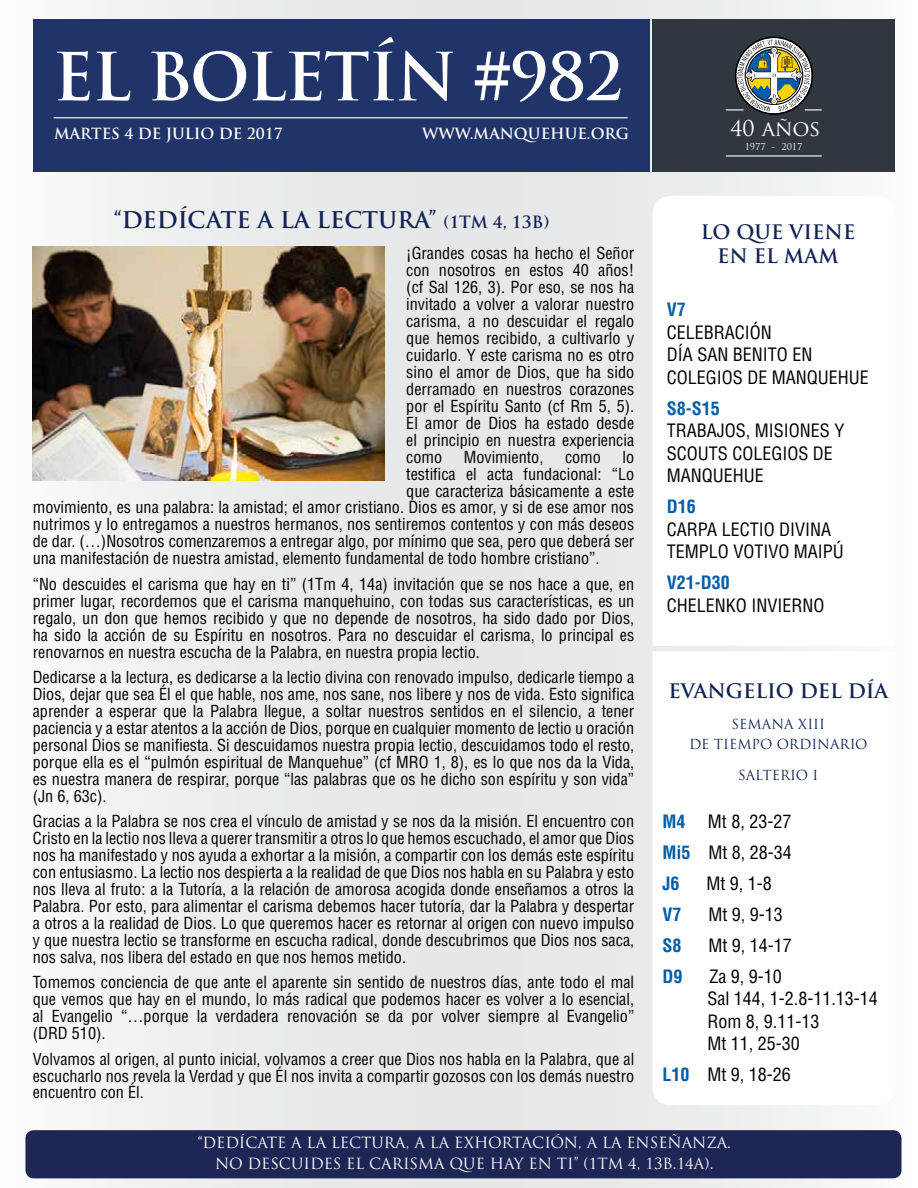
<style>
.page{position:relative;width:918px;height:1188px;background:#fff}
.page>*{position:absolute;margin:0;border:0;box-sizing:border-box;transform-origin:0 0}
.t1{font:700 64.5px "Trajan Pro";letter-spacing:-.025em;color:#fff}
.t2{font:700 22.5px "Trajan Pro";color:#112256}
.t3{font:21.3px "Trajan Pro";color:#fff}
.t4{font:700 19.5px/24px "Trajan Pro";color:#112256;text-align:center}
.t5{font:condensed 18px/22.5px "Helvetica LT Std";color:#000}
.t6{font:700 condensed 18px "Helvetica LT Std";color:#005daa}
.t7{font:condensed 16.2px/17px "Helvetica LT Std";color:#000;text-align:justify}
.t8{font:15px/21px "Trajan Pro";color:#fff;text-align:center}
.t9{font:700 15px "Trajan Pro";color:#fff}
.t10{font:13.5px/19.5px "Trajan Pro";color:#112256;text-align:center}
.t11{font:9.3px "Trajan Pro";color:#fff}
.s1{font-size:16.5px}
.s2{font-weight:700;color:#005daa}
</style>
<div class="page">
<div style="left:0;top:0;width:461px;height:1188px;background:linear-gradient(to right,#f8f9f9,#e2e3e4)"></div>
<div style="left:457px;top:0;width:461px;height:1188px;background:linear-gradient(to right,#e2e3e4,#f6f6f7)"></div>
<svg style="left:653px;top:196px;width:242px;height:909px"></svg>
<div style="left:25px;top:1130px;width:877px;height:48px;background:#1e2655;border-radius:9px"></div>
<div style="left:652px;top:19px;width:243px;height:153px;background:#31373e"></div>
<div style="left:33px;top:19px;width:616px;height:153px;background:#213469"></div>
<hr style="left:54px;top:117px;width:573px;height:1px;background:#fff">
<hr style="left:726px;top:155px;width:95px;height:2px;background:#fff">
<svg style="left:726px;top:37px;width:95px;height:78px"></svg>
<img style="left:33px;top:246px;width:352px;height:235px">
<h1 class="t1" style="left:53px;top:37px;width:571px">EL BOLETÍN #982</h1>
<p class="t9" style="left:54px;top:124px;width:230px">MARTES 4 DE JULIO DE 2017</p>
<h3 class="t3" style="left:730px;top:115px;width:92px">40 años</h3>
<p class="t11" style="left:745px;top:140px;width:59px">1977 - 2017</p>
<p class="t9" style="left:422px;top:124px;width:208px">WWW.MANQUEHUE.ORG</p>
<h2 class="t2" style="left:114px;top:205px;width:437px">“DEDÍCATE A LA LECTURA” <span class="s1">(1TM 4, 13B)</span></h2>
<p class="t7" style="left:406px;top:245px;width:229px">¡Grandes cosas ha hecho el Señor con nosotros en estos 40 años! (cf Sal 126, 3). Por eso, se nos ha invitado a volver a valorar nuestro carisma, a no descuidar el regalo que hemos recibido, a cultivarlo y cuidarlo. Y este carisma no es otro sino el amor de Dios, que ha sido derramado en nuestros corazones por el Espíritu Santo (cf Rm 5, 5).<br>El amor de Dios ha estado desde el principio en nuestra experiencia como</p>
<p class="t7" style="left:464px;top:448px;width:81px">Movimiento,</p>
<p class="t7" style="left:565px;top:448px;width:37px">como</p>
<p class="t7" style="left:623px;top:448px;width:13px">lo</p>
<p class="t7" style="left:406px;top:465px;width:229px">testifica el acta fundacional: “Lo</p>
<p class="t7" style="left:406px;top:482px;width:229px">que caracteriza básicamente a este</p>
<p class="t7" style="left:33px;top:499px;width:603px">movimiento, es una palabra: la amistad; el amor cristiano. Dios es amor, y si de ese amor nos</p>
<p class="t7" style="left:33px;top:516px;width:603px">nutrimos y lo entregamos a nuestros hermanos, nos sentiremos contentos y con más deseos</p>
<p class="t7" style="left:33px;top:533px;width:603px">de dar. (…)Nosotros comenzaremos a entregar algo, por mínimo que sea, pero que deberá ser</p>
<p class="t7" style="left:33px;top:550px;width:568px">una manifestación de nuestra amistad, elemento fundamental de todo hombre cristiano”.</p>
<p class="t7" style="left:33px;top:575px;width:603px">“No descuides el carisma que hay en ti” (1Tm 4, 14a) invitación que se nos hace a que, en primer lugar, recordemos que el carisma manquehuino, con todas sus características, es un regalo, un don que hemos recibido y que no depende de nosotros, ha sido dado por Dios, ha sido la acción de su Espíritu en nosotros. Para no descuidar el carisma, lo principal es renovarnos en nuestra escucha de la Palabra, en nuestra propia lectio.</p>
<p class="t7" style="left:33px;top:669px;width:603px">Dedicarse a la lectura, es dedicarse a la lectio divina con renovado impulso, dedicarle tiempo a Dios, dejar que sea Él el que hable, nos ame, nos sane, nos libere y nos de vida. Esto significa aprender a esperar que la Palabra llegue, a soltar nuestros sentidos en el silencio, a tener paciencia y a estar atentos a la acción de Dios, porque en cualquier momento de lectio u oración personal Dios se manifiesta. Si descuidamos nuestra propia lectio, descuidamos todo el resto, porque ella es el “pulmón espiritual de Manquehue” (cf MRO 1, 8), es lo que nos da la Vida, es nuestra manera de respirar, porque “las palabras que os he dicho son espíritu y son vida” (Jn 6, 63c).</p>
<p class="t7" style="left:33px;top:813px;width:603px">Gracias a la Palabra se nos crea el vínculo de amistad y se nos da la misión. El encuentro con Cristo en la lectio nos lleva a querer transmitir a otros lo que hemos escuchado, el amor que Dios nos ha manifestado y nos ayuda a exhortar a la misión, a compartir con los demás este espíritu con entusiasmo. La lectio nos despierta a la realidad de que Dios nos habla en su Palabra y esto nos lleva al fruto: a la Tutoría, a la relación de amorosa acogida donde enseñamos a otros la Palabra. Por esto, para alimentar el carisma debemos hacer tutoría, dar la Palabra y despertar a otros a la realidad de Dios. Lo que queremos hacer es retornar al origen con nuevo impulso y que nuestra lectio se transforme en escucha radical, donde descubrimos que Dios nos saca, nos salva, nos libera del estado en que nos hemos metido.</p>
<p class="t7" style="left:33px;top:974px;width:603px">Tomemos conciencia de que ante el aparente sin sentido de nuestros días, ante todo el mal que vemos que hay en el mundo, lo más radical que podemos hacer es volver a lo esencial, al Evangelio “…porque la verdadera renovación se da por volver siempre al Evangelio” (DRD 510).</p>
<p class="t7" style="left:33px;top:1050px;width:603px">Volvamos al origen, al punto inicial, volvamos a creer que Dios nos habla en la Palabra, que al escucharlo nos revela la Verdad y que Él nos invita a compartir gozosos con los demás nuestro encuentro con Él.</p>
<p class="t4" style="left:701px;top:220px;width:156px">LO QUE VIENE<br>EN EL MAM</p>
<p class="t6" style="left:667px;top:298px;width:21px">V7</p>
<p class="t5" style="left:667px;top:321px;width:204px">CELEBRACIÓN<br>DÍA SAN BENITO EN<br>COLEGIOS DE MANQUEHUE</p>
<p class="t6" style="left:667px;top:397px;width:55px">S8-S15</p>
<p class="t5" style="left:667px;top:419px;width:179px">TRABAJOS, MISIONES Y<br>SCOUTS COLEGIOS DE<br>MANQUEHUE</p>
<p class="t6" style="left:667px;top:495px;width:30px">D16</p>
<p class="t5" style="left:667px;top:518px;width:179px">CARPA LECTIO DIVINA<br>TEMPLO VOTIVO MAIPÚ</p>
<p class="t6" style="left:667px;top:571px;width:64px">V21-D30</p>
<p class="t5" style="left:667px;top:594px;width:159px">CHELENKO INVIERNO</p>
<p class="t4" style="left:668px;top:679px;width:221px">EVANGELIO DEL DÍA</p>
<p class="t10" style="left:689px;top:714px;width:180px">SEMANA XIII<br>DE TIEMPO ORDINARIO</p>
<p class="t10" style="left:738px;top:765px;width:82px">SALTERIO I</p>
<p class="t6" style="left:662px;top:810px;width:25px">M4</p>
<p class="t5" style="left:662px;top:805px;width:131px;line-height:31px;text-align:justify;text-indent:46px">Mt 8, 23-27<br><span class="s2">Mi5</span> Mt 8, 28-34<br><span class="s2">J6</span></p>
<p class="t5" style="left:706px;top:872px;width:67px">Mt 9, 1-8</p>
<p class="t6" style="left:662px;top:903px;width:21px">V7</p>
<p class="t5" style="left:708px;top:903px;width:76px">Mt 9, 9-13</p>
<p class="t6" style="left:662px;top:934px;width:21px">S8</p>
<p class="t5" style="left:708px;top:934px;width:85px">Mt 9, 14-17</p>
<p class="t6" style="left:662px;top:965px;width:21px">D9</p>
<p class="t5" style="left:707px;top:965px;width:172px">Za 9, 9-10<br>Sal 144, 1-2.8-11.13-14<br>Rom 8, 9.11-13<br>Mt 11, 25-30</p>
<p class="t5" style="left:662px;top:1063px;width:130px"><span class="s2">L10</span> Mt 9, 18-26</p>
<p class="t8" style="left:198px;top:1132px;width:535px">“DEDÍCATE A LA LECTURA, A LA EXHORTACIÓN, A LA ENSEÑANZA.<br>NO DESCUIDES EL CARISMA QUE HAY EN TI” (1TM 4, 13B.14A).</p>
</div>
